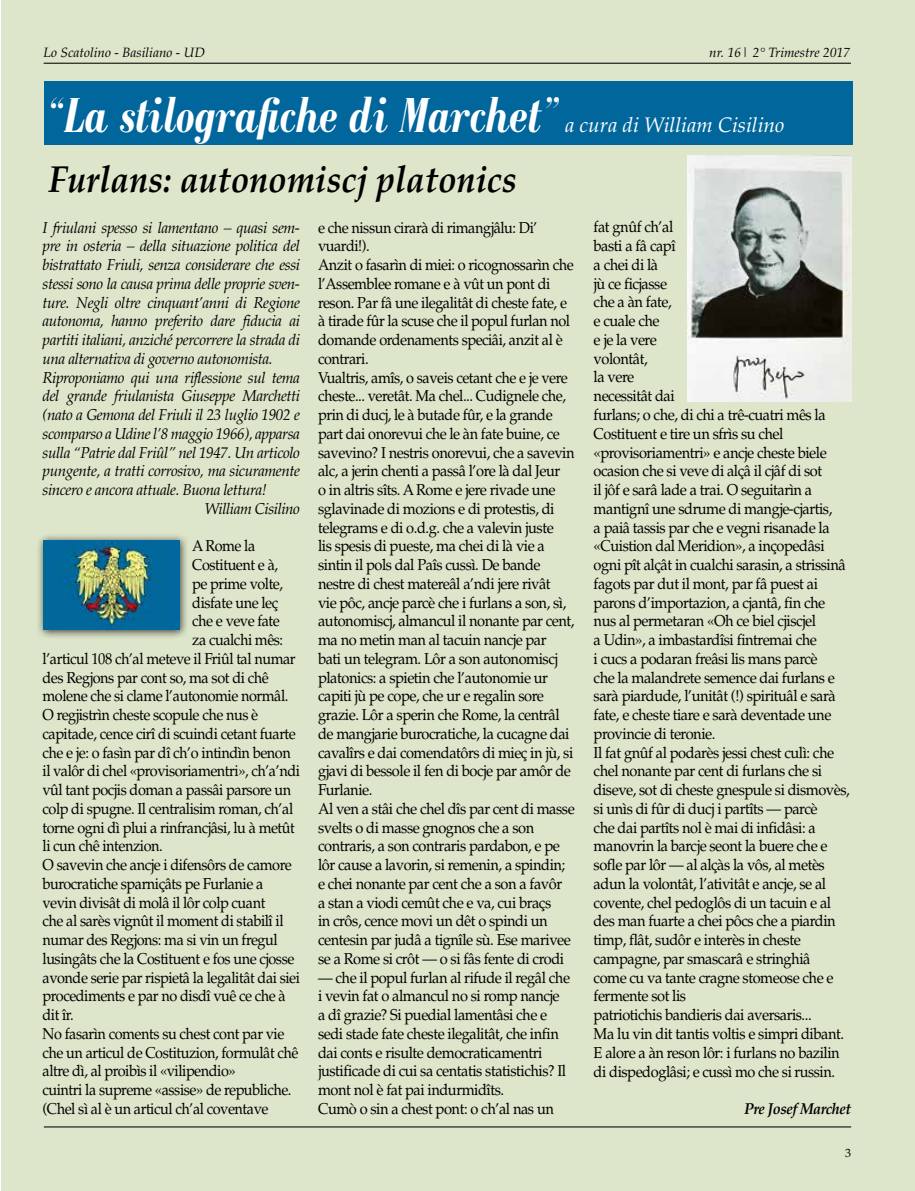
<style>
.page{position:relative;width:915px;height:1191px;background:#fff}
.page>*{position:absolute;margin:0;border:0;box-sizing:border-box;transform-origin:0 0}
.t1{font:italic 700 49.5px "Galileo FLF";letter-spacing:-.005em;color:#fff;scale:.9 1}
.t2{font:italic 700 37.5px "Palatino";color:#000;scale:.9 1}
.t3{font:italic 21px "Palatino";color:#fff}
.t4{font:15.75px/18.8px "Palatino";letter-spacing:-.03em;color:#000;scale:.92 1}
.t5{font:15.75px/18.8px "Palatino";letter-spacing:-.03em;color:#000;scale:.93 1}
.t6{font:italic 15.75px "Palatino";letter-spacing:-.03em;color:#000}
.t7{font:italic 700 15.75px "Palatino";letter-spacing:-.03em;color:#000;scale:.92 1}
.t8{font:italic 13.5px "Palatino";color:#000}
.t9{font:12px "Palatino";color:#000}
</style>
<div class="page">
<div style="left:0;top:0;width:914px;height:1191px;background:#dde6ca"></div>
<hr style="left:44px;top:63px;width:806px;height:1px;background:#000">
<hr style="left:44px;top:1126px;width:806px;height:1px;background:#000">
<div style="left:44px;top:81px;width:808px;height:64px;background:#00669b"></div>
<img style="left:687px;top:155px;width:164px;height:246px">
<hr style="left:0;top:0;width:1px;height:1191px;background:#fff">
<div style="left:37px;top:533px;width:151px;height:106px;background:#000;opacity:.75"></div>
<img style="left:44px;top:540px;width:135px;height:90px">
<p class="t8" style="left:44px;top:44px;width:163px">Lo Scatolino - Basiliano - UD</p>
<p class="t8" style="left:709px;top:44px;width:142px">nr. 16| 2° Trimestre 2017</p>
<h1 class="t1" style="left:49px;top:90px;width:566px">“La stilografiche di Marchet”</h1>
<h3 class="t3" style="left:565px;top:112px;width:221px">a cura di William Cisilino</h3>
<h2 class="t2" style="left:49px;top:156px;width:521px">Furlans: autonomiscj platonics</h2>
<p class="t6" style="left:43px;top:218px;width:259px">I friulani spesso si lamentano – quasi sem-</p>
<p class="t6" style="left:43px;top:236px;width:259px">pre in osteria – della situazione politica del</p>
<p class="t6" style="left:43px;top:255px;width:259px">bistrattato Friuli, senza considerare che essi</p>
<p class="t6" style="left:43px;top:274px;width:259px">stessi sono la causa prima delle proprie sven-</p>
<p class="t6" style="left:43px;top:293px;width:259px">ture. Negli oltre cinquant’anni di Regione</p>
<p class="t6" style="left:43px;top:311px;width:259px">autonoma, hanno preferito dare fiducia ai</p>
<p class="t6" style="left:43px;top:330px;width:259px">partiti italiani, anziché percorrere la strada di</p>
<p class="t6" style="left:43px;top:349px;width:231px">una alternativa di governo autonomista.</p>
<p class="t6" style="left:43px;top:368px;width:259px">Riproponiamo qui una riflessione sul tema</p>
<p class="t6" style="left:43px;top:386px;width:259px">del grande friulanista Giuseppe Marchetti</p>
<p class="t6" style="left:43px;top:405px;width:259px">(nato a Gemona del Friuli il 23 luglio 1902 e</p>
<p class="t6" style="left:43px;top:424px;width:259px">scomparso a Udine l’8 maggio 1966), apparsa</p>
<p class="t6" style="left:43px;top:443px;width:259px">sulla “Patrie dal Friûl” nel 1947. Un articolo</p>
<p class="t6" style="left:43px;top:461px;width:259px">pungente, a tratti corrosivo, ma sicuramente</p>
<p class="t6" style="left:43px;top:480px;width:226px">sincero e ancora attuale. Buona lettura!</p>
<p class="t6" style="left:205px;top:499px;width:97px">William Cisilino</p>
<p class="t4" style="left:192px;top:537px;width:70px">A Rome la</p>
<p class="t4" style="left:192px;top:556px;width:95px">Costituent e à,</p>
<p class="t4" style="left:192px;top:574px;width:100px">pe prime volte,</p>
<p class="t4" style="left:192px;top:593px;width:95px">disfate une leç</p>
<p class="t4" style="left:192px;top:612px;width:97px">che e veve fate</p>
<p class="t4" style="left:192px;top:631px;width:100px">za cualchi mês:</p>
<p class="t4" style="left:43px;top:649px;width:276px">l’articul 108 ch’al meteve il Friûl tal numar</p>
<p class="t4" style="left:43px;top:668px;width:247px">des Regjons par cont so, ma sot di chê</p>
<p class="t4" style="left:43px;top:687px;width:269px">molene che si clame l’autonomie normâl.</p>
<p class="t4" style="left:43px;top:706px;width:236px">O regjistrìn cheste scopule che nus è</p>
<p class="t4" style="left:43px;top:724px;width:277px">capitade, cence cirî di scuindi cetant fuarte</p>
<p class="t4" style="left:43px;top:743px;width:271px">che e je: o fasìn par dî ch’o intindìn benon</p>
<p class="t4" style="left:43px;top:762px;width:281px">il valôr di chel «provisoriamentri», ch’a’ndi</p>
<p class="t4" style="left:43px;top:780px;width:272px">vûl tant pocjis doman a passâi parsore un</p>
<p class="t4" style="left:43px;top:799px;width:274px">colp di spugne. Il centralisim roman, ch’al</p>
<p class="t4" style="left:43px;top:818px;width:276px">torne ogni dì plui a rinfrancjâsi, lu à metût</p>
<p class="t4" style="left:43px;top:837px;width:132px">li cun chê intenzion.</p>
<p class="t4" style="left:43px;top:855px;width:272px">O savevin che ancje i difensôrs de camore</p>
<p class="t4" style="left:43px;top:874px;width:241px">burocratiche sparniçâts pe Furlanie a</p>
<p class="t4" style="left:43px;top:893px;width:244px">vevin divisât di molâ il lôr colp cuant</p>
<p class="t4" style="left:43px;top:912px;width:263px">che al sarès vignût il moment di stabilî il</p>
<p class="t4" style="left:43px;top:930px;width:257px">numar des Regjons: ma si vin un fregul</p>
<p class="t4" style="left:43px;top:949px;width:275px">lusingâts che la Costituent e fos une cjosse</p>
<p class="t4" style="left:43px;top:968px;width:281px">avonde serie par rispietâ la legalitât dai siei</p>
<p class="t4" style="left:43px;top:987px;width:266px">procediments e par no disdî vuê ce che à</p>
<p class="t4" style="left:43px;top:1005px;width:35px">dit îr.</p>
<p class="t4" style="left:43px;top:1024px;width:264px">No fasarìn coments su chest cont par vie</p>
<p class="t4" style="left:43px;top:1043px;width:279px">che un articul de Costituzion, formulât chê</p>
<p class="t4" style="left:43px;top:1062px;width:211px">altre dì, al proibìs il «vilipendio»</p>
<p class="t4" style="left:43px;top:1081px;width:272px">cuintri la supreme «assise» de republiche.</p>
<p class="t4" style="left:43px;top:1099px;width:247px">(Chel sì al è un articul ch’al coventave</p>
<p class="t4" style="left:318px;top:218px;width:280px">e che nissun cirarà di rimangjâlu: Di’ vuardi!).<br>Anzit o fasarìn di miei: o ricognossarìn che l’Assemblee romane e à vût un pont di reson. Par fâ une ilegalitât di cheste fate, e à tirade fûr la scuse che il popul furlan nol domande ordenaments speciâi, anzit al è contrari.<br>Vualtris, amîs, o saveis cetant che e je vere cheste... veretât. Ma chel... Cudignele che, prin di ducj, le à butade fûr, e la grande part dai onorevui che le àn fate buine, ce savevino? I nestris onorevui, che a savevin alc, a jerin chenti a passâ l’ore là dal Jeur<br>o in altris sîts. A Rome e jere rivade une sglavinade di mozions e di protestis, di telegrams e di o.d.g. che a valevin juste<br>lis spesis di pueste, ma chei di là vie a sintin il pols dal Paîs cussì. De bande nestre di chest matereâl a’ndi jere rivât<br>vie pôc, ancje parcè che i furlans a son, sì, autonomiscj, almancul il nonante par cent, ma no metin man al tacuin nancje par<br>bati un telegram. Lôr a son autonomiscj platonics: a spietin che l’autonomie ur capiti jù pe cope, che ur e regalin sore grazie. Lôr a sperin che Rome, la centrâl de mangjarie burocratiche, la cucagne dai cavalîrs e dai comendatôrs di mieç in jù, si gjavi di bessole il fen di bocje par amôr de Furlanie.<br>Al ven a stâi che chel dîs par cent di masse svelts o di masse gnognos che a son contraris, a son contraris pardabon, e pe lôr cause a lavorin, si remenin, a spindin; e chei nonante par cent che a son a favôr<br>a stan a viodi cemût che e va, cui braçs<br>in crôs, cence movi un dêt o spindi un centesin par judâ a tignîle sù. Ese marivee se a Rome si crôt — o si fâs fente di crodi</p>
<p class="t5" style="left:318px;top:968px;width:272px">— che il popul furlan al rifude il regâl che i vevin fat o almancul no si romp nancje a dî grazie? Si puedial lamentâsi che e sedi stade fate cheste ilegalitât, che infin dai conts e risulte democraticamentri justificade di cui sa centatis statistichis? Il mont nol è fat pai indurmidîts.<br>Cumò o sin a chest pont: o ch’al nas un</p>
<p class="t5" style="left:593px;top:218px;width:277px">fat gnûf ch’al<br>basti a fâ capî<br>a chei di là<br>jù ce ficjasse<br>che a àn fate,<br>e cuale che<br>e je la vere<br>volontât,<br>la vere<br>necessitât dai<br>furlans; o che, di chi a trê-cuatri mês la<br>Costituent e tire un sfrìs su chel «provisoriamentri» e ancje cheste biele ocasion che si veve di alçâ il cjâf di sot<br>il jôf e sarâ lade a trai. O seguitarìn a mantignî une sdrume di mangje-cjartis,<br>a paiâ tassis par che e vegni risanade la «Cuistion dal Meridion», a inçopedâsi ogni pît alçât in cualchi sarasin, a strissinâ fagots par dut il mont, par fâ puest ai parons d’importazion, a cjantâ, fin che nus al permetaran «Oh ce biel cjiscjel<br>a Udin», a imbastardîsi fintremai che<br>i cucs a podaran freâsi lis mans parcè<br>che la malandrete semence dai furlans e sarà piardude, l’unitât (!) spirituâl e sarà fate, e cheste tiare e sarà deventade une provincie di teronie.<br>Il fat gnûf al podarès jessi chest culì: che chel nonante par cent di furlans che si diseve, sot di cheste gnespule si dismovès, si unìs di fûr di ducj i partîts — parcè<br>che dai partîts nol è mai di infidâsi: a manovrin la barcje seont la buere che e sofle par lôr — al alçàs la vôs, al metès adun la volontât, l’ativitât e ancje, se al covente, chel pedoglôs di un tacuin e al des man fuarte a chei pôcs che a piardin timp, flât, sudôr e interès in cheste campagne, par smascarâ e stringhiâ<br>come cu va tante cragne stomeose che e fermente sot lis<br>patriotichis bandieris dai aversaris...<br>Ma lu vin dit tantis voltis e simpri dibant.<br>E alore a àn reson lôr: i furlans no bazilin di dispedoglâsi; e cussì mo che si russin.</p>
<p class="t7" style="left:744px;top:1099px;width:118px">Pre Josef Marchet</p>
<p class="t9" style="left:844px;top:1146px;width:7px">3</p>
</div>
